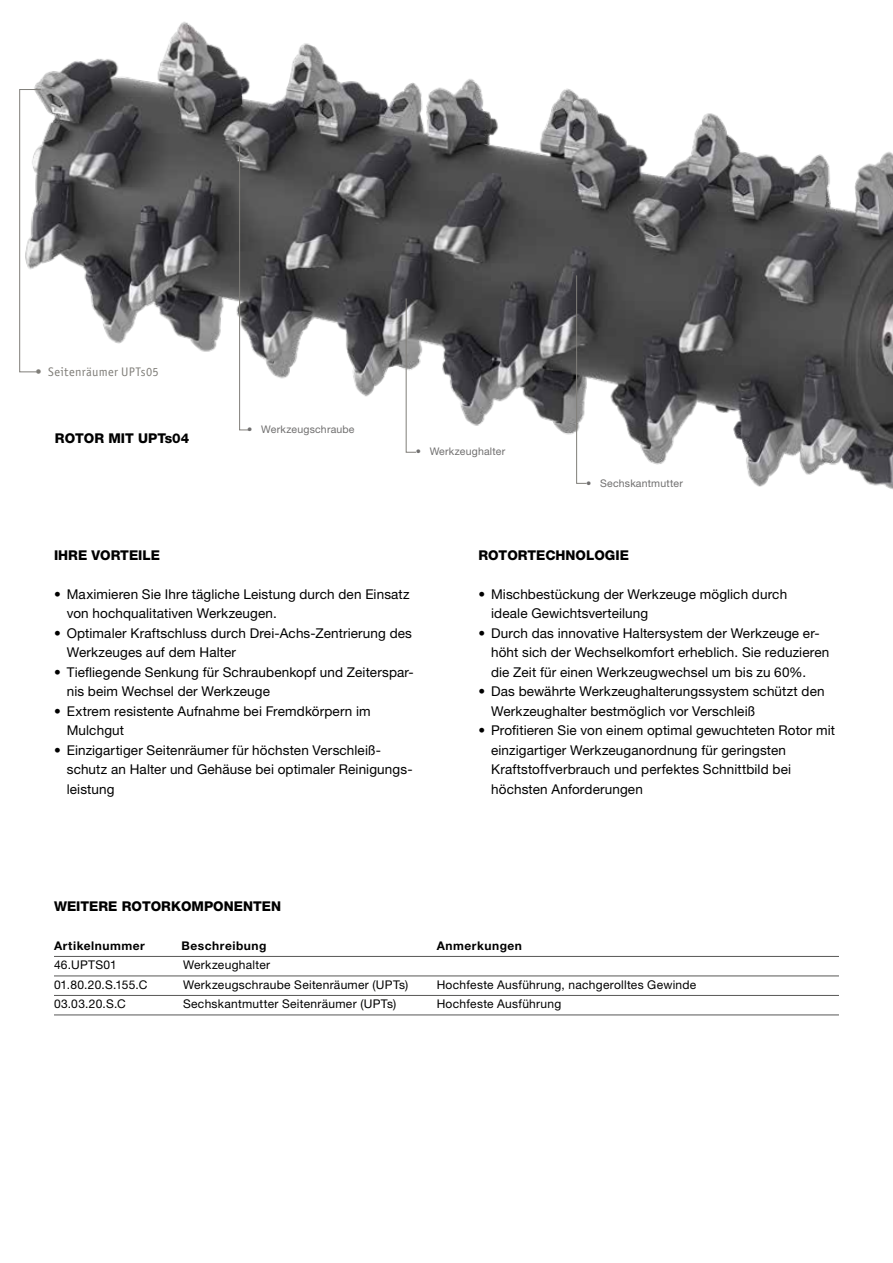
<style>
.page{position:relative;width:893px;height:1263px;background:#fff}
.page>*{position:absolute;margin:0;border:0;box-sizing:border-box;transform-origin:0 0}
.t1{font:13.5px/19.5px "Helvetica Neue LT Pro";letter-spacing:.01em;color:#000}
.t2{font:800 13.5px "Helvetica Neue LT Pro";color:#000}
.t3{font:12.45px "Officina Sans Book ITC";letter-spacing:.02em;color:#807e79}
.t4{font:12px "Helvetica Neue LT Pro";letter-spacing:.025em;color:#000}
.t5{font:700 12px "Helvetica Neue LT Pro";letter-spacing:.045em;color:#000}
.t6{font:10.5px "Helvetica Neue LT Pro";letter-spacing:.02em;color:#706f6f}
</style>
<div class="page">
<img style="left:19px;top:22px;width:874px;height:468px">
<hr style="left:54px;top:956px;width:785px;height:1px;background:#575756">
<hr style="left:54px;top:976px;width:785px;height:1px;background:#575756">
<hr style="left:54px;top:995px;width:785px;height:1px;background:#575756">
<hr style="left:54px;top:1015px;width:785px;height:1px;background:#575756">
<svg style="left:576px;top:275px;width:11px;height:209px"></svg>
<svg style="left:406px;top:298px;width:11px;height:155px"></svg>
<svg style="left:239px;top:145px;width:11px;height:285px"></svg>
<svg style="left:19px;top:89px;width:22px;height:283px"></svg>
<p class="t3" style="left:35px;top:364px;width:125px">• Seitenräumer UPTs05</p>
<p class="t2" style="left:55px;top:430px;width:136px">ROTOR MIT UPTs04</p>
<p class="t6" style="left:247px;top:423px;width:109px">• Werkzeugschraube</p>
<p class="t6" style="left:416px;top:445px;width:91px">• Werkzeughalter</p>
<p class="t6" style="left:586px;top:477px;width:98px">• Sechskantmutter</p>
<p class="t2" style="left:54px;top:547px;width:108px">IHRE VORTEILE</p>
<p class="t1" style="left:67px;top:584px;width:344px;text-indent:-13px">• Maximieren Sie Ihre tägliche Leistung durch den Einsatz von hochqualitativen Werkzeugen.</p>
<p class="t1" style="left:67px;top:623px;width:347px;text-indent:-13px">• Optimaler Kraftschluss durch Drei-Achs-Zentrierung des<br>Werkzeuges auf dem Halter</p>
<p class="t1" style="left:67px;top:662px;width:348px;text-indent:-13px">• Tiefliegende Senkung für Schraubenkopf und Zeiterspar&shy;nis beim Wechsel der Werkzeuge</p>
<p class="t1" style="left:67px;top:701px;width:305px;text-indent:-13px">• Extrem resistente Aufnahme bei Fremdkörpern im<br>Mulchgut</p>
<p class="t1" style="left:67px;top:740px;width:347px;text-indent:-13px">• Einzigartiger Seitenräumer für höchsten Verschleiß&shy;schutz an Halter und Gehäuse bei optimaler Reinigungs&shy;leistung</p>
<p class="t2" style="left:478px;top:547px;width:152px">ROTORTECHNOLOGIE</p>
<p class="t1" style="left:491px;top:584px;width:298px;text-indent:-13px">• Mischbestückung der Werkzeuge möglich durch ideale Gewichtsverteilung</p>
<p class="t1" style="left:491px;top:623px;width:340px;text-indent:-13px">• Durch das innovative Haltersystem der Werkzeuge er&shy;höht sich der Wechselkomfort erheblich. Sie reduzieren die Zeit für einen Werkzeugwechsel um bis zu 60%.</p>
<p class="t1" style="left:491px;top:681px;width:335px;text-indent:-13px">• Das bewährte Werkzeughalterungssystem schützt den<br>Werkzeughalter bestmöglich vor Verschleiß</p>
<p class="t1" style="left:491px;top:720px;width:345px;text-indent:-13px">• Profitieren Sie von einem optimal gewuchteten Rotor mit einzigartiger Werkzeuganordnung für geringsten Kraftstoffverbrauch und perfektes Schnittbild bei höchsten Anforderungen</p>
<p class="t2" style="left:54px;top:898px;width:229px">WEITERE ROTORKOMPONENTEN</p>
<p class="t5" style="left:54px;top:938px;width:92px">Artikelnummer</p>
<p class="t5" style="left:182px;top:938px;width:86px">Beschreibung</p>
<p class="t5" style="left:437px;top:938px;width:87px">Anmerkungen</p>
<p class="t4" style="left:54px;top:958px;width:64px">46.UPTS01</p>
<p class="t4" style="left:183px;top:958px;width:89px">Werkzeughalter</p>
<p class="t4" style="left:54px;top:977px;width:95px">01.80.20.S.155.C</p>
<p class="t4" style="left:183px;top:977px;width:227px">Werkzeugschraube Seitenräumer (UPTs)</p>
<p class="t4" style="left:437px;top:977px;width:261px">Hochfeste Ausführung, nachgerolltes Gewinde</p>
<p class="t4" style="left:54px;top:997px;width:73px">03.03.20.S.C</p>
<p class="t4" style="left:183px;top:997px;width:215px">Sechskantmutter Seitenräumer (UPTs)</p>
<p class="t4" style="left:437px;top:997px;width:126px">Hochfeste Ausführung</p>
</div>
